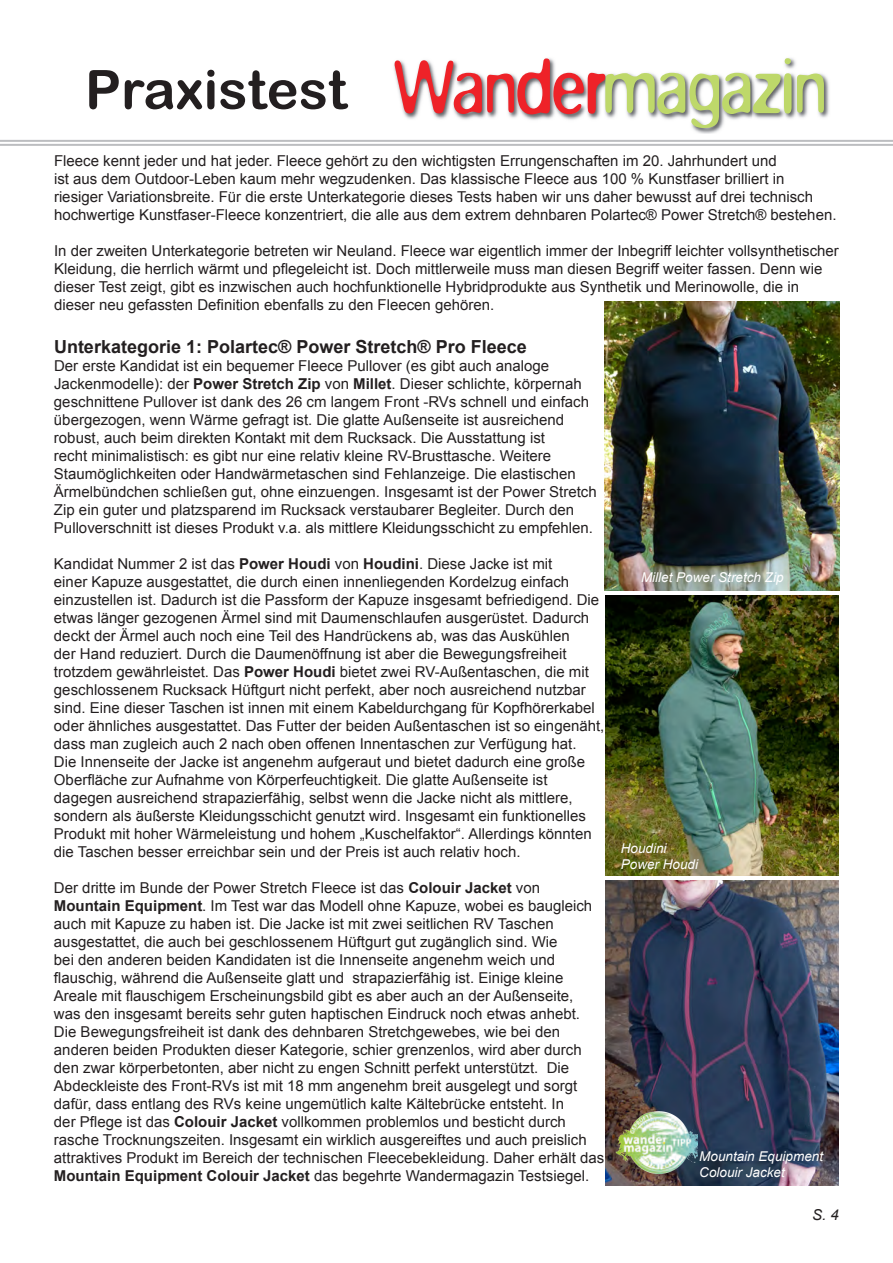
<style>
.page{position:relative;width:893px;height:1263px;background:#fff}
.page>*{position:absolute;margin:0;border:0;box-sizing:border-box;transform-origin:0 0}
.t1{font:54px "Arial Rounded MT Bold";color:#231f20}
.t2{font:700 18px "Arial";color:#231f20}
.t3{font:15px/18px "Arial";color:#231f20}
.t4{font:italic 15px "Arial";color:#231f20}
.t5{font:italic 13.5px/16.2px "Arial";color:#fff}
.s1{font-weight:700}
</style>
<div class="page">
<hr style="left:0;top:140px;width:893px;height:2px;background:#bcbdc0">
<hr style="left:0;top:144px;width:893px;height:2px;background:#bcbdc0">
<img style="left:692px;top:75px;width:138px;height:59px">
<svg style="left:394px;top:58px;width:430px;height:70px"></svg>
<img style="left:605px;top:301px;width:234px;height:289px">
<img style="left:606px;top:595px;width:233px;height:280px">
<img style="left:606px;top:881px;width:233px;height:304px">
<img style="left:615px;top:1111px;width:82px;height:63px">
<h1 class="t1" style="left:85px;top:58px;width:264px">Praxistest</h1>
<p class="t3" style="left:54px;top:152px;width:784px">Fleece kennt jeder und hat jeder. Fleece gehört zu den wichtigsten Errungenschaften im 20. Jahrhundert und<br>ist aus dem Outdoor-Leben kaum mehr wegzudenken. Das klassische Fleece aus 100 % Kunstfaser brilliert in riesiger Variationsbreite. Für die erste Unterkategorie dieses Tests haben wir uns daher bewusst auf drei technisch hochwertige Kunstfaser-Fleece konzentriert, die alle aus dem extrem dehnbaren Polartec® Power Stretch® bestehen.</p>
<p class="t3" style="left:54px;top:242px;width:786px">In der zweiten Unterkategorie betreten wir Neuland. Fleece war eigentlich immer der Inbegriff leichter vollsynthetischer Kleidung, die herrlich wärmt und pflegeleicht ist. Doch mittlerweile muss man diesen Begriff weiter fassen. Denn wie dieser Test zeigt, gibt es inzwischen auch hochfunktionelle Hybridprodukte aus Synthetik und Merinowolle, die in dieser neu gefassten Definition ebenfalls zu den Fleecen gehören.</p>
<p class="t2" style="left:54px;top:335px;width:474px">Unterkategorie 1: Polartec® Power Stretch® Pro Fleece</p>
<p class="t3" style="left:54px;top:357px;width:544px">Der erste Kandidat ist ein bequemer Fleece Pullover (es gibt auch analoge Jackenmodelle): der <span class="s1">Power Stretch Zip</span> von <span class="s1">Millet</span>. Dieser schlichte, körpernah geschnittene Pullover ist dank des 26 cm langem Front -RVs schnell und einfach übergezogen, wenn Wärme gefragt ist. Die glatte Außenseite ist ausreichend robust, auch beim direkten Kontakt mit dem Rucksack. Die Ausstattung ist<br>recht minimalistisch: es gibt nur eine relativ kleine RV-Brusttasche. Weitere Staumöglichkeiten oder Handwärmetaschen sind Fehlanzeige. Die elastischen Ärmelbündchen schließen gut, ohne einzuengen. Insgesamt ist der Power Stretch Zip ein guter und platzsparend im Rucksack verstaubarer Begleiter. Durch den Pulloverschnitt ist dieses Produkt v.a. als mittlere Kleidungsschicht zu empfehlen.</p>
<p class="t3" style="left:54px;top:555px;width:552px">Kandidat Nummer 2 ist das <span class="s1">Power Houdi</span> von <span class="s1">Houdini</span>. Diese Jacke ist mit<br>einer Kapuze ausgestattet, die durch einen innenliegenden Kordelzug einfach einzustellen ist. Dadurch ist die Passform der Kapuze insgesamt befriedigend. Die etwas länger gezogenen Ärmel sind mit Daumenschlaufen ausgerüstet. Dadurch deckt der Ärmel auch noch eine Teil des Handrückens ab, was das Auskühlen<br>der Hand reduziert. Durch die Daumenöffnung ist aber die Bewegungsfreiheit trotzdem gewährleistet. Das <span class="s1">Power Houdi</span> bietet zwei RV-Außentaschen, die mit geschlossenem Rucksack Hüftgurt nicht perfekt, aber noch ausreichend nutzbar sind. Eine dieser Taschen ist innen mit einem Kabeldurchgang für Kopfhörerkabel oder ähnliches ausgestattet. Das Futter der beiden Außentaschen ist so eingenäht, dass man zugleich auch 2 nach oben offenen Innentaschen zur Verfügung hat.<br>Die Innenseite der Jacke ist angenehm aufgeraut und bietet dadurch eine große Oberfläche zur Aufnahme von Körperfeuchtigkeit. Die glatte Außenseite ist dagegen ausreichend strapazierfähig, selbst wenn die Jacke nicht als mittlere, sondern als äußerste Kleidungsschicht genutzt wird. Insgesamt ein funktionelles Produkt mit hoher Wärmeleistung und hohem „Kuschelfaktor“. Allerdings könnten die Taschen besser erreichbar sein und der Preis ist auch relativ hoch.</p>
<p class="t3" style="left:54px;top:879px;width:552px">Der dritte im Bunde der Power Stretch Fleece ist das <span class="s1">Colouir Jacket</span> von <span class="s1">Mountain Equipment</span>. Im Test war das Modell ohne Kapuze, wobei es baugleich auch mit Kapuze zu haben ist. Die Jacke ist mit zwei seitlichen RV Taschen ausgestattet, die auch bei geschlossenem Hüftgurt gut zugänglich sind. Wie<br>bei den anderen beiden Kandidaten ist die Innenseite angenehm weich und flauschig, während die Außenseite glatt und strapazierfähig ist. Einige kleine Areale mit flauschigem Erscheinungsbild gibt es aber auch an der Außenseite,<br>was den insgesamt bereits sehr guten haptischen Eindruck noch etwas anhebt.<br>Die Bewegungsfreiheit ist dank des dehnbaren Stretchgewebes, wie bei den anderen beiden Produkten dieser Kategorie, schier grenzenlos, wird aber durch den zwar körperbetonten, aber nicht zu engen Schnitt perfekt unterstützt. Die Abdeckleiste des Front-RVs ist mit 18 mm angenehm breit ausgelegt und sorgt dafür, dass entlang des RVs keine ungemütlich kalte Kältebrücke entsteht. In<br>der Pflege ist das <span class="s1">Colouir Jacket</span> vollkommen problemlos und besticht durch rasche Trocknungszeiten. Insgesamt ein wirklich ausgereiftes und auch preislich attraktives Produkt im Bereich der technischen Fleecebekleidung. Daher erhält das <span class="s1">Mountain Equipment Colouir Jacket</span> das begehrte Wandermagazin Testsiegel.</p>
<p class="t5" style="left:641px;top:570px;width:144px">Millet Power Stretch Zip</p>
<p class="t5" style="left:621px;top:840px;width:79px">Houdini<br>Power Houdi</p>
<p class="t5" style="left:699px;top:1148px;width:125px">Mountain Equipment</p>
<p class="t5" style="left:699px;top:1165px;width:87px">Colouir Jacket</p>
<p class="t4" style="left:812px;top:1205px;width:28px">S. 4</p>
</div>
